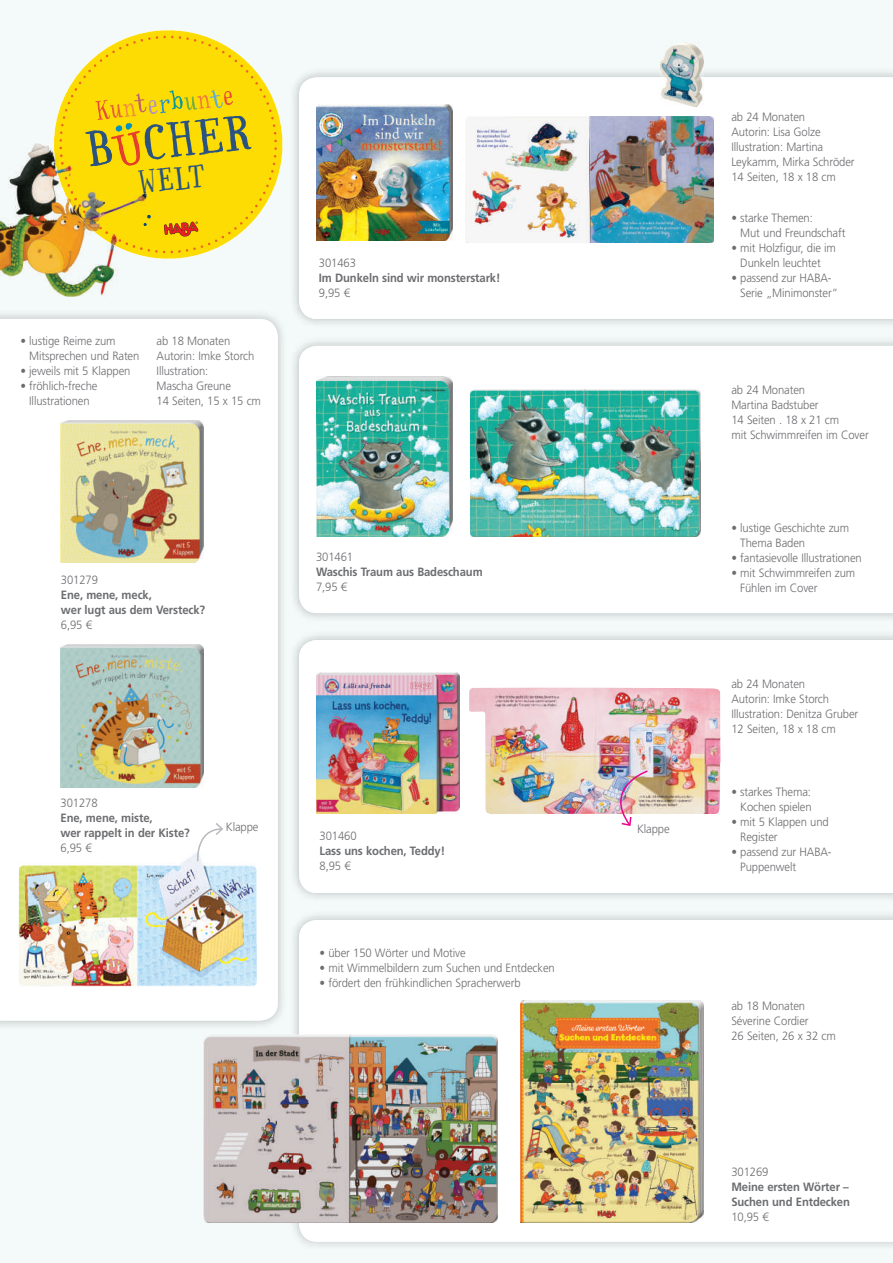
<style>
.page{position:relative;width:893px;height:1263px;background:#f4faf9}
.page>*{position:absolute;margin:0;border:0;box-sizing:border-box;transform-origin:0 0}
.t1{font:30px "Handwriter";color:#2a537f;scale:.94 1}
.t2{font:300 12px/15px "Frutiger LT";letter-spacing:-.01em;color:#6c6d70;scale:.94 1}
.t3{font:700 12px/15px "Frutiger LT";letter-spacing:-.01em;color:#6c6d70;scale:.94 1}
.t4{font:300 12px "Frutiger LT";color:#6d6e71;scale:.94 1}
</style>
<div class="page">
<div style="left:0;top:319px;width:278px;height:701px;background:#fff"></div>
<img style="left:61px;top:420px;width:142px;height:143px">
<img style="left:61px;top:644px;width:143px;height:144px">
<img style="left:19px;top:852px;width:238px;height:134px">
<img style="left:61px;top:852px;width:31px;height:1px">
<svg style="left:197px;top:823px;width:26px;height:38px"></svg>
<div style="left:299px;top:920px;width:594px;height:322px;background:#fff"></div>
<img style="left:520px;top:1001px;width:184px;height:221px">
<img style="left:204px;top:1034px;width:294px;height:189px">
<div style="left:299px;top:346px;width:594px;height:267px;background:#fff"></div>
<img style="left:470px;top:389px;width:230px;height:148px">
<img style="left:316px;top:377px;width:137px;height:160px">
<div style="left:299px;top:77px;width:594px;height:242px;background:#fff"></div>
<img style="left:316px;top:104px;width:136px;height:137px">
<img style="left:465px;top:116px;width:249px;height:126px">
<img style="left:660px;top:43px;width:43px;height:63px">
<svg style="left:53px;top:30px;width:230px;height:229px"></svg>
<img style="left:0;top:144px;width:146px;height:153px">
<img style="left:53px;top:144px;width:93px;height:113px">
<svg style="left:59px;top:36px;width:218px;height:217px;background:#efd32c"></svg>
<div style="left:299px;top:640px;width:594px;height:253px;background:#fff"></div>
<img style="left:317px;top:672px;width:142px;height:142px">
<img style="left:469px;top:687px;width:252px;height:127px">
<svg style="left:620px;top:770px;width:28px;height:56px"></svg>
<h1 class="t1" style="left:137px;top:170px;width:73px;rotate:-6deg">WELT</h1>
<p class="t2" style="left:29px;top:334px;width:119px;text-indent:-9px">• lustige Reime zum<br>Mitsprechen und Raten</p>
<p class="t2" style="left:20px;top:364px;width:119px">• jeweils mit 5 Klappen</p>
<p class="t2" style="left:20px;top:379px;width:83px;text-align:center">• fröhlich-freche<br>Illustrationen</p>
<p class="t2" style="left:157px;top:334px;width:113px">ab 18 Monaten<br>Autorin: Imke Storch<br>Illustration:<br>Mascha Greune<br>14 Seiten, 15 x 15 cm</p>
<p class="t2" style="left:319px;top:256px;width:41px">301463</p>
<p class="t3" style="left:319px;top:271px;width:195px">Im Dunkeln sind wir monsterstark!</p>
<p class="t2" style="left:319px;top:286px;width:35px">9,95 €</p>
<p class="t2" style="left:61px;top:573px;width:41px">301279</p>
<p class="t3" style="left:61px;top:588px;width:155px">Ene, mene, meck,<br>wer lugt aus dem Versteck?</p>
<p class="t2" style="left:61px;top:618px;width:35px">6,95 €</p>
<p class="t2" style="left:316px;top:551px;width:41px">301461</p>
<p class="t3" style="left:316px;top:566px;width:179px">Waschis Traum aus Badeschaum</p>
<p class="t2" style="left:316px;top:581px;width:35px">7,95 €</p>
<p class="t2" style="left:61px;top:796px;width:41px">301278</p>
<p class="t3" style="left:61px;top:811px;width:139px">Ene, mene, miste,<br>wer rappelt in der Kiste?</p>
<p class="t4" style="left:61px;top:842px;width:35px">6,95 €</p>
<p class="t2" style="left:226px;top:820px;width:36px">Klappe</p>
<p class="t2" style="left:320px;top:829px;width:41px">301460</p>
<p class="t3" style="left:320px;top:845px;width:135px">Lass uns kochen, Teddy!</p>
<p class="t2" style="left:320px;top:859px;width:35px">8,95 €</p>
<p class="t2" style="left:320px;top:946px;width:157px">• über 150 Wörter und Motive</p>
<p class="t2" style="left:320px;top:961px;width:252px">• mit Wimmelbildern zum Suchen und Entdecken</p>
<p class="t2" style="left:320px;top:976px;width:215px">• fördert den frühkindlichen Spracherwerb</p>
<p class="t2" style="left:637px;top:822px;width:36px">Klappe</p>
<p class="t2" style="left:731px;top:111px;width:133px">ab 24 Monaten<br>Autorin: Lisa Golze<br>Illustration: Martina<br>Leykamm, Mirka Schröder<br>14 Seiten, 18 x 18 cm</p>
<p class="t2" style="left:740px;top:211px;width:113px;text-indent:-9px">• starke Themen:<br>Mut und Freundschaft</p>
<p class="t2" style="left:731px;top:241px;width:113px;text-align:center">• mit Holzfigur, die im<br>Dunkeln leuchtet</p>
<p class="t2" style="left:740px;top:271px;width:105px;text-indent:-9px">• passend zur HABA-<br>Serie „Minimonster“</p>
<p class="t2" style="left:731px;top:383px;width:148px">ab 24 Monaten<br>Martina Badstuber<br>14 Seiten . 18 x 21 cm<br>mit Schwimmreifen im Cover</p>
<p class="t2" style="left:740px;top:521px;width:117px;text-indent:-9px">• lustige Geschichte zum<br>Thema Baden</p>
<p class="t2" style="left:731px;top:551px;width:140px">• fantasievolle Illustrationen</p>
<p class="t2" style="left:740px;top:566px;width:124px;text-indent:-9px">• mit Schwimmreifen zum<br>Fühlen im Cover</p>
<p class="t2" style="left:731px;top:677px;width:137px">ab 24 Monaten<br>Autorin: Imke Storch<br>Illustration: Denitza Gruber<br>12 Seiten, 18 x 18 cm</p>
<p class="t2" style="left:731px;top:785px;width:87px;text-align:right">• starkes Thema:<br>Kochen spielen</p>
<p class="t2" style="left:740px;top:815px;width:96px;text-indent:-9px">• mit 5 Klappen und<br>Register</p>
<p class="t2" style="left:740px;top:845px;width:99px;text-indent:-9px">• passend zur HABA-<br>Puppenwelt</p>
<p class="t2" style="left:731px;top:1000px;width:113px">ab 18 Monaten<br>Séverine Cordier<br>26 Seiten, 26 x 32 cm</p>
<p class="t2" style="left:731px;top:1165px;width:41px">301269</p>
<p class="t3" style="left:731px;top:1180px;width:128px">Meine ersten Wörter –<br>Suchen und Entdecken</p>
<p class="t2" style="left:731px;top:1210px;width:41px">10,95 €</p>
</div>
